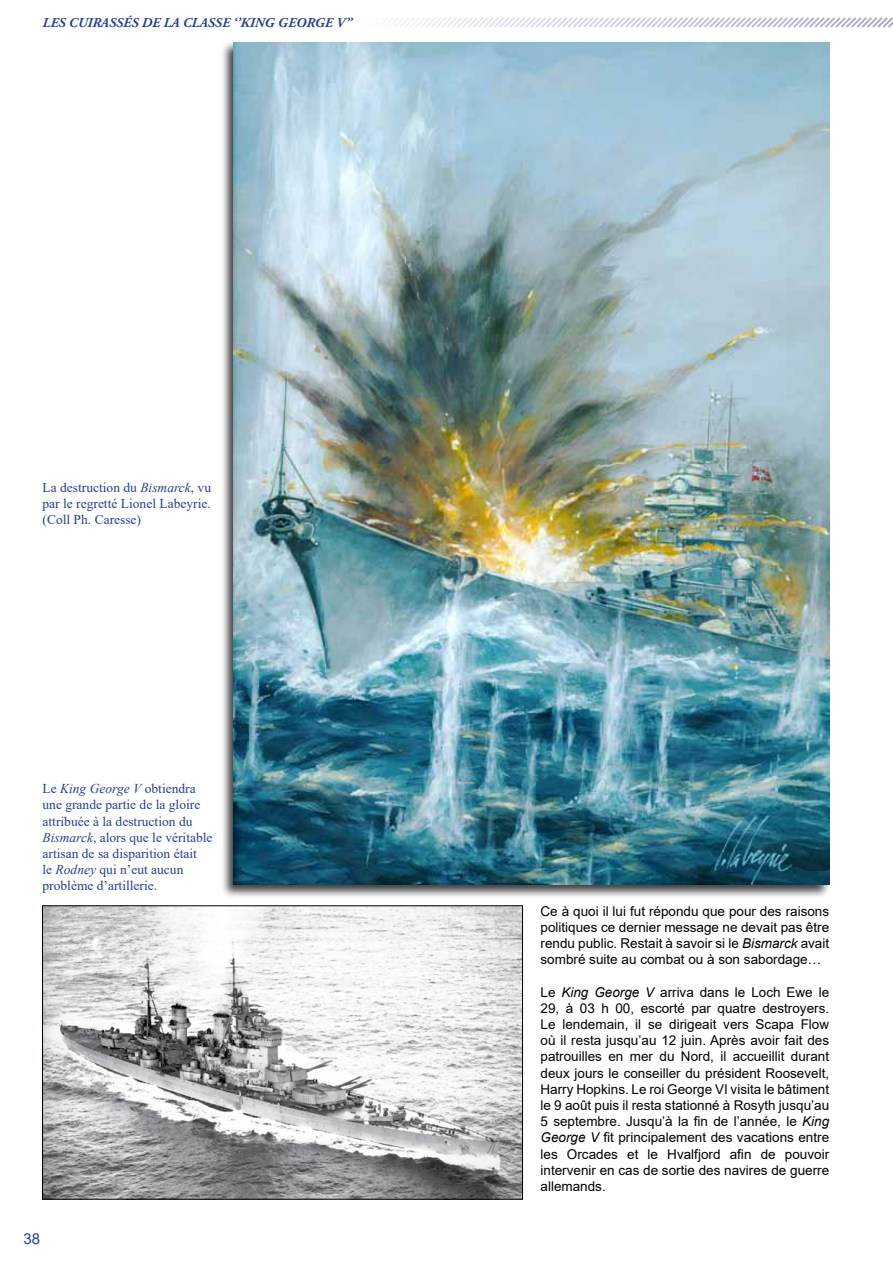
<style>
.page{position:relative;width:893px;height:1263px;background:#fff}
.page>*{position:absolute;margin:0;border:0;box-sizing:border-box;transform-origin:0 0}
.t1{font:15px "Arial";color:#25408f}
.t2{font:13.5px/16.2px "Arial";color:#000;text-align:justify}
.t3{font:13.5px/16.2px "Times New Roman";color:#25408f;text-align:justify}
.t4{font:italic 700 13.5px "Adobe Garamond Pro";color:#25408f}
.s1{font-style:italic}
</style>
<div class="page">
<svg style="left:401px;top:17px;width:492px;height:11px"></svg>
<div style="left:220px;top:40px;width:612px;height:859px;background:#000;opacity:.75"></div>
<img style="left:234px;top:43px;width:595px;height:841px">
<img style="left:44px;top:907px;width:477px;height:290px">
<div style="left:42px;top:905px;width:481px;height:294px;border:1px solid #000"></div>
<p class="t4" style="left:43px;top:15px;width:311px">LES CUIRASSÉS DE LA CLASSE ‘’KING GEORGE V’’</p>
<p class="t3" style="left:43px;top:479px;width:170px">La destruction du <span class="s1">Bismarck</span>, vu par le regretté Lionel Labeyrie. (Coll Ph. Caresse)</p>
<p class="t3" style="left:43px;top:780px;width:172px;text-align:left">Le <span class="s1">King George V</span> obtiendra une grande partie de la gloire attribuée à la destruction du<br><span class="s1">Bismarck</span>, alors que le véritable artisan de sa disparition était<br>le <span class="s1">Rodney</span> qui n’eut aucun problème d’artillerie.</p>
<p class="t1" style="left:24px;top:1228px;width:18px">38</p>
<p class="t2" style="left:540px;top:903px;width:290px">Ce à quoi il lui fut répondu que pour des raisons politiques ce dernier message ne devait pas être rendu public. Restait à savoir si le <span class="s1">Bismarck</span> avait sombré suite au combat ou à son sabordage…</p>
<p class="t2" style="left:540px;top:984px;width:290px">Le <span class="s1">King George V</span> arriva dans le Loch Ewe le 29, à 03 h 00, escorté par quatre destroyers.<br>Le lendemain, il se dirigeait vers Scapa Flow où il resta jusqu’au 12 juin. Après avoir fait des patrouilles en mer du Nord, il accueillit durant deux jours le conseiller du président Roosevelt, Harry Hopkins. Le roi George VI visita le bâtiment le 9 août puis il resta stationné à Rosyth jusqu’au 5 septembre. Jusqu’à la fin de l’année, le <span class="s1">King George V</span> fit principalement des vacations entre les Orcades et le Hvalfjord afin de pouvoir intervenir en cas de sortie des navires de guerre allemands.</p>
</div>
